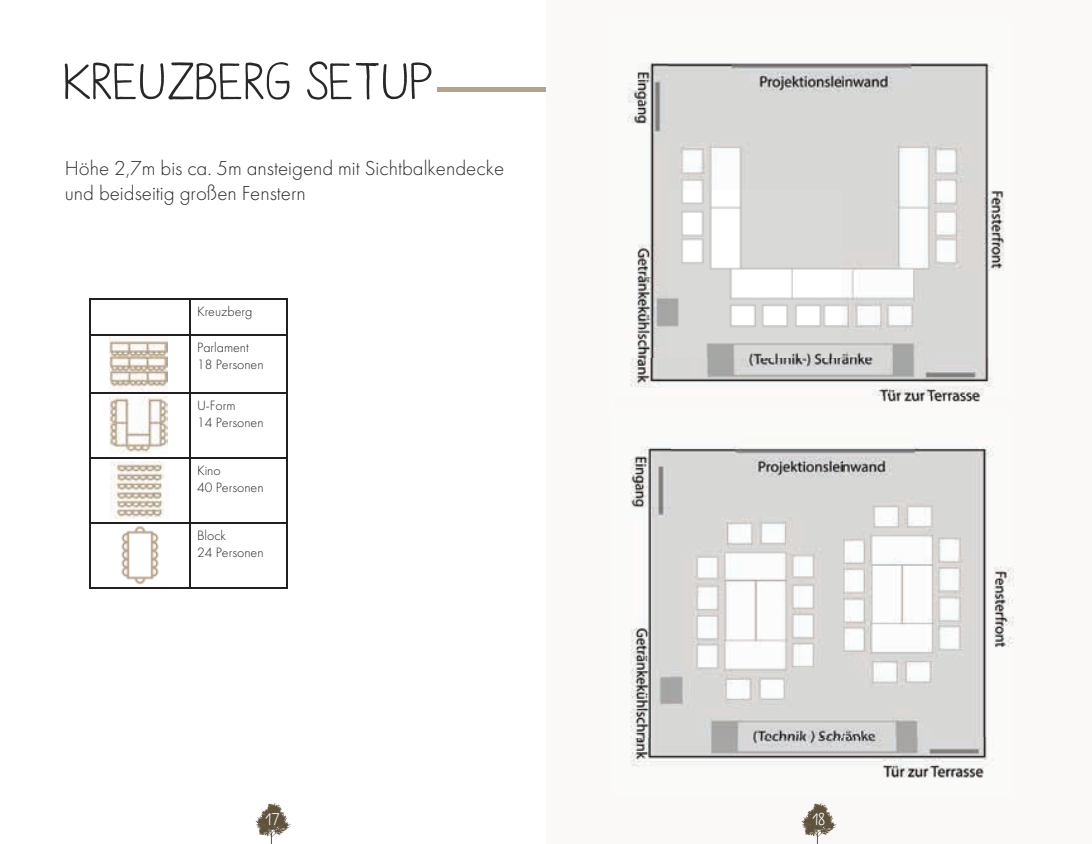
<style>
.page{position:relative;width:1092px;height:844px;background:#fff}
.page>*{position:absolute;margin:0;border:0;box-sizing:border-box;transform-origin:0 0}
.t1{font:52.5px "Aracne Reg";color:#282827}
.t2{font:300 21px/25.2px "Futura";color:#282827}
.t3{font:17.5px "Aracne Reg";color:#fff}
.t4{font:300 14px/16.8px "Futura";color:#231f20}
</style>
<div class="page">
<img style="left:627px;top:62px;width:378px;height:334px">
<img style="left:630px;top:396px;width:383px;height:382px">
<img style="left:109px;top:336px;width:58px;height:56px">
<img style="left:110px;top:396px;width:57px;height:57px">
<img style="left:110px;top:461px;width:55px;height:57px">
<img style="left:121px;top:526px;width:38px;height:58px">
<svg style="left:255px;top:803px;width:35px;height:40px"></svg>
<svg style="left:801px;top:803px;width:35px;height:40px"></svg>
<div style="left:438px;top:87px;width:108px;height:5px;background:#b5a28b"></div>
<hr style="left:89px;top:298px;width:101px;height:1px;background:#231f20">
<hr style="left:89px;top:299px;width:2px;height:35px;background:#231f20">
<hr style="left:190px;top:298px;width:97px;height:1px;background:#231f20">
<hr style="left:189px;top:299px;width:2px;height:35px;background:#231f20">
<hr style="left:285px;top:299px;width:2px;height:35px;background:#231f20">
<hr style="left:89px;top:334px;width:101px;height:2px;background:#231f20">
<hr style="left:89px;top:336px;width:2px;height:56px;background:#231f20">
<hr style="left:190px;top:334px;width:97px;height:2px;background:#231f20">
<hr style="left:189px;top:336px;width:2px;height:56px;background:#231f20">
<hr style="left:285px;top:336px;width:2px;height:56px;background:#231f20">
<hr style="left:89px;top:392px;width:101px;height:2px;background:#231f20">
<hr style="left:89px;top:394px;width:2px;height:63px;background:#231f20">
<hr style="left:190px;top:392px;width:97px;height:2px;background:#231f20">
<hr style="left:189px;top:394px;width:2px;height:63px;background:#231f20">
<hr style="left:285px;top:394px;width:2px;height:63px;background:#231f20">
<hr style="left:89px;top:457px;width:101px;height:1px;background:#231f20">
<hr style="left:89px;top:458px;width:2px;height:64px;background:#231f20">
<hr style="left:190px;top:457px;width:97px;height:1px;background:#231f20">
<hr style="left:189px;top:458px;width:2px;height:64px;background:#231f20">
<hr style="left:285px;top:458px;width:2px;height:64px;background:#231f20">
<hr style="left:89px;top:522px;width:101px;height:1px;background:#231f20">
<hr style="left:89px;top:523px;width:2px;height:64px;background:#231f20">
<hr style="left:190px;top:522px;width:97px;height:1px;background:#231f20">
<hr style="left:189px;top:523px;width:2px;height:64px;background:#231f20">
<hr style="left:285px;top:523px;width:2px;height:64px;background:#231f20">
<hr style="left:89px;top:587px;width:101px;height:1px;background:#231f20">
<hr style="left:190px;top:587px;width:97px;height:1px;background:#231f20">
<h1 class="t1" style="left:65px;top:51px;width:372px">KREUZBERG SETUP</h1>
<h2 class="t2" style="left:65px;top:155px;width:441px">Höhe 2,7m bis ca. 5m ansteigend mit Sichtbalkendecke und beidseitig großen Fenstern</h2>
<p class="t4" style="left:197px;top:303px;width:57px">Kreuzberg</p>
<p class="t4" style="left:197px;top:339px;width:68px">Parlament<br>18 Personen</p>
<p class="t4" style="left:197px;top:397px;width:68px">U-Form<br>14 Personen</p>
<p class="t4" style="left:197px;top:462px;width:68px">Kino<br>40 Personen</p>
<p class="t4" style="left:197px;top:527px;width:68px">Block<br>24 Personen</p>
<p class="t3" style="left:266px;top:808px;width:16px">17</p>
<p class="t3" style="left:812px;top:809px;width:14px">18</p>
</div>
